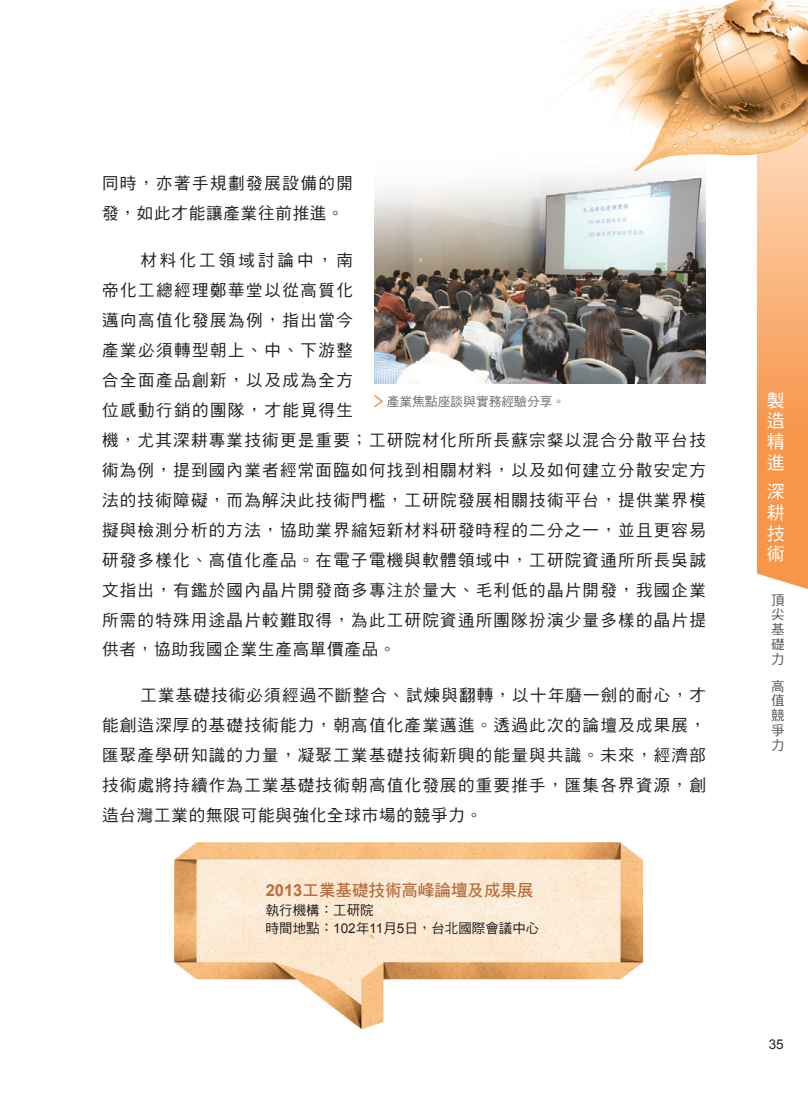
<style>
.page{position:relative;width:808px;height:1106px;background:#fff}
.page>*{position:absolute;margin:0;border:0;box-sizing:border-box;transform-origin:0 0}
.t1{font:18px/20.7px "DF Hei Std W5";color:#fff;text-align:justify}
.t2{font:16.5px/30px "DF Hei Std W5";letter-spacing:.08em;color:#231f20}
.t3{font:16.5px "DF Hei Std W7";color:#b76e41}
.t4{font:13.5px/18px "DF Hei Std W5";color:#231f20}
.t5{font:13.5px/14.9px "DF Hei Std W5";color:#57585a;text-align:justify}
.t6{font:13.5px "Arial";color:#231f20}
.t7{font:12.75px "DF Hei Std W5";color:#6c6d70}
.s1{font-family:"Arial";font-weight:700}
.s2{font-family:"Arial"}
</style>
<div class="page">
<svg style="left:757px;top:175px;width:51px;height:414px;background:#f8a96a"></svg>
<img style="left:558px;top:0;width:250px;height:175px">
<img style="left:374px;top:146px;width:332px;height:237px">
<svg style="left:374px;top:395px;width:9px;height:13px"></svg>
<img style="left:174px;top:842px;width:468px;height:186px">
<p class="t2" style="left:102px;top:167px;width:252px">同時，亦著手規劃發展設備的開發，如此才能讓產業往前推進。</p>
<p class="t2" style="left:102px;top:244px;width:605px;text-indent:38px">材料化工領域討論中，南<br>帝化工總經理鄭華堂以從高質化<br>邁向高值化發展為例，指出當今<br>產業必須轉型朝上、中、下游整<br>合全面產品創新，以及成為全方<br>位感動行銷的團隊，才能覓得生<br>機，尤其深耕專業技術更是重要；工研院材化所所長蘇宗粲以混合分散平台技術為例，提到國內業者經常面臨如何找到相關材料，以及如何建立分散安定方法的技術障礙，而為解決此技術門檻，工研院發展相關技術平台，提供業界模擬與檢測分析的方法，協助業界縮短新材料研發時程的二分之一，並且更容易研發多樣化、高值化產品。在電子電機與軟體領域中，工研院資通所所長吳誠文指出，有鑑於國內晶片開發商多專注於量大、毛利低的晶片開發，我國企業所需的特殊用途晶片較難取得，為此工研院資通所團隊扮演少量多樣的晶片提供者，協助我國企業生產高單價產品。</p>
<p class="t2" style="left:102px;top:680px;width:605px;text-align:justify;text-indent:38px">工業基礎技術必須經過不斷整合、試煉與翻轉，以十年磨一劍的耐心，才能創造深厚的基礎技術能力，朝高值化產業邁進。透過此次的論壇及成果展，匯聚產學研知識的力量，凝聚工業基礎技術新興的能量與共識。未來，經濟部技術處將持續作為工業基礎技術朝高值化發展的重要推手，匯集各界資源，創造台灣工業的無限可能與強化全球市場的競爭力。</p>
<p class="t7" style="left:387px;top:394px;width:180px">產業焦點座談與實務經驗分享。</p>
<p class="t3" style="left:266px;top:881px;width:269px"><span class="s1">2013</span>工業基礎技術高峰論壇及成果展</p>
<p class="t4" style="left:266px;top:901px;width:275px">執行機構：工研院<br>時間地點：<span class="s2">102</span>年<span class="s2">11</span>月<span class="s2">5</span>日，台北國際會議中心</p>
<p class="t1" style="left:767px;top:389px;width:19px">製造精進</p>
<p class="t1" style="left:767px;top:481px;width:19px">深耕技術</p>
<p class="t5" style="left:771px;top:592px;width:15px">頂尖基礎力</p>
<p class="t5" style="left:771px;top:678px;width:15px">高值競爭力</p>
<p class="t6" style="left:769px;top:1036px;width:17px">35</p>
</div>
